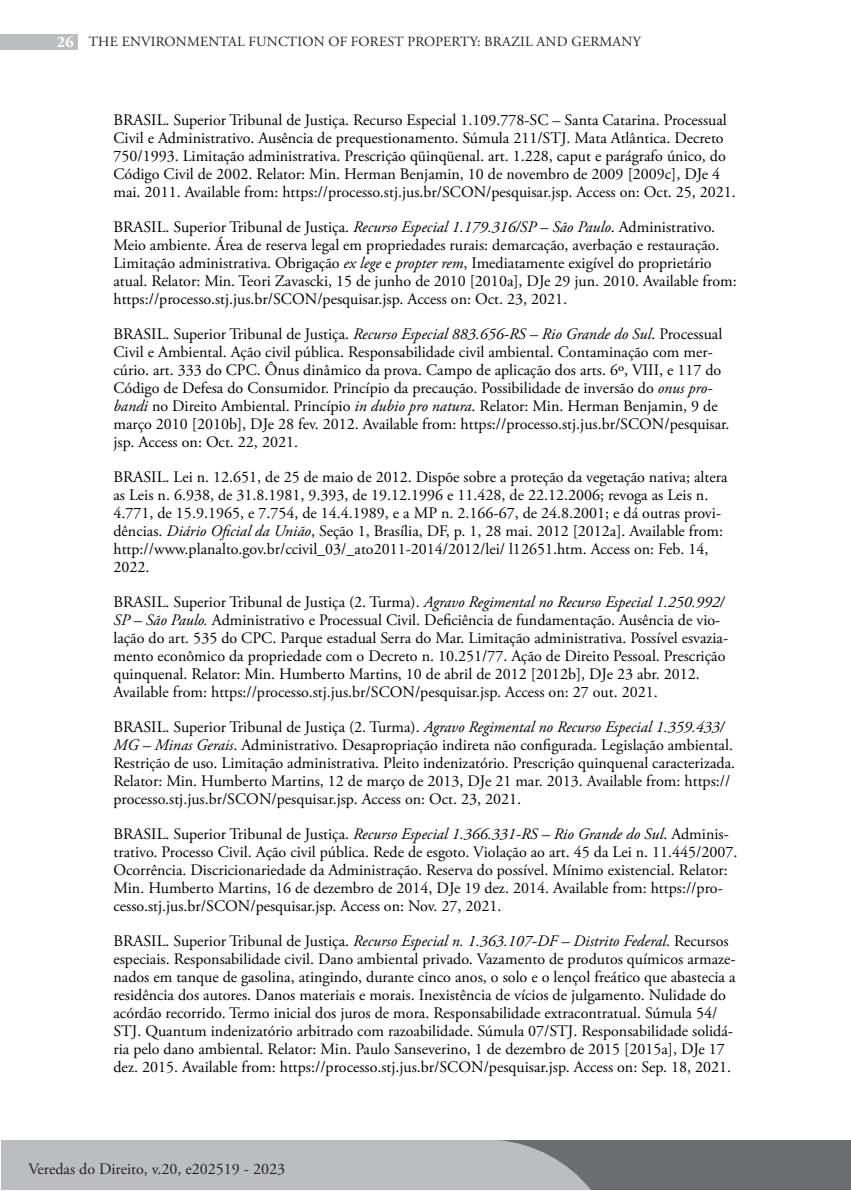
<style>
.page{position:relative;width:851px;height:1191px;background:#fff}
.page>*{position:absolute;margin:0;border:0;box-sizing:border-box;transform-origin:0 0}
.t1{font:16px/18px "Adobe Garamond Pro";color:#000001}
.t2{font:16px "Adobe Garamond Pro";color:#231f20}
.t3{font:14px "Adobe Garamond Pro";letter-spacing:.015em;color:#231f20}
.s1{font-weight:700;font-size:16px;color:#fff}
.s2{font-style:italic}
</style>
<div class="page">
<div style="left:1px;top:1140px;width:849px;height:50px;background:#6c6d70"></div>
<div style="left:0;top:34px;width:77px;height:16px;background:#bcbdc0"></div>
<div style="left:1px;top:1140px;width:590px;height:50px;background:#bcbdc0"></div>
<p class="t3" style="left:57px;top:34px;width:585px"><span class="s1">26</span> THE ENVIRONMENTAL FUNCTION OF FOREST PROPERTY: BRAZIL AND GERMANY</p>
<p class="t1" style="left:113px;top:111px;width:624px">BRASIL. Superior Tribunal de Justiça. Recurso Especial 1.109.778-SC – Santa Catarina. Processual Civil e Administrativo. Ausência de prequestionamento. Súmula 211/STJ. Mata Atlântica. Decreto 750/1993. Limitação administrativa. Prescrição qüinqüenal. art. 1.228, caput e parágrafo único, do Código Civil de 2002. Relator: Min. Herman Benjamin, 10 de novembro de 2009 [2009c], DJe 4 mai. 2011. Available from: https://processo.stj.jus.br/SCON/pesquisar.jsp. Access on: Oct. 25, 2021.</p>
<p class="t1" style="left:113px;top:218px;width:624px">BRASIL. Superior Tribunal de Justiça. <span class="s2">Recurso Especial 1.179.316/SP – São Paulo</span>. Administrativo.<br>Meio ambiente. Área de reserva legal em propriedades rurais: demarcação, averbação e restauração.<br>Limitação administrativa. Obrigação <span class="s2">ex lege</span> e <span class="s2">propter rem</span>, Imediatamente exigível do proprietário atual. Relator: Min. Teori Zavascki, 15 de junho de 2010 [2010a], DJe 29 jun. 2010. Available from: https://processo.stj.jus.br/SCON/pesquisar.jsp. Access on: Oct. 23, 2021.</p>
<p class="t1" style="left:113px;top:325px;width:617px">BRASIL. Superior Tribunal de Justiça. <span class="s2">Recurso Especial 883.656-RS – Rio Grande do Sul</span>. Processual Civil e Ambiental. Ação civil pública. Responsabilidade civil ambiental. Contaminação com mer&shy;cúrio. art. 333 do CPC. Ônus dinâmico da prova. Campo de aplicação dos arts. 6º, VIII, e 117 do Código de Defesa do Consumidor. Princípio da precaução. Possibilidade de inversão do <span class="s2">onus pro&shy;bandi</span> no Direito Ambiental. Princípio <span class="s2">in dubio pro natura</span>. Relator: Min. Herman Benjamin, 9 de março 2010 [2010b], DJe 28 fev. 2012. Available from: https://processo.stj.jus.br/SCON/pesquisar. jsp. Access on: Oct. 22, 2021.</p>
<p class="t1" style="left:113px;top:469px;width:615px">BRASIL. Lei n. 12.651, de 25 de maio de 2012. Dispõe sobre a proteção da vegetação nativa; altera as Leis n. 6.938, de 31.8.1981, 9.393, de 19.12.1996 e 11.428, de 22.12.2006; revoga as Leis n.<br>4.771, de 15.9.1965, e 7.754, de 14.4.1989, e a MP n. 2.166-67, de 24.8.2001; e dá outras provi&shy;dências. <span class="s2">Diário Oficial da União</span>, Seção 1, Brasília, DF, p. 1, 28 mai. 2012 [2012a]. Available from: http://www.planalto.gov.br/ccivil_03/_ato2011-2014/2012/lei/ l12651.htm. Access on: Feb. 14, 2022.</p>
<p class="t1" style="left:113px;top:594px;width:616px">BRASIL. Superior Tribunal de Justiça (2. Turma). <span class="s2">Agravo Regimental no Recurso Especial 1.250.992/ SP – São Paulo.</span> Administrativo e Processual Civil. Deficiência de fundamentação. Ausência de vio&shy;lação do art. 535 do CPC. Parque estadual Serra do Mar. Limitação administrativa. Possível esvazia&shy;mento econômico da propriedade com o Decreto n. 10.251/77. Ação de Direito Pessoal. Prescrição quinquenal. Relator: Min. Humberto Martins, 10 de abril de 2012 [2012b], DJe 23 abr. 2012.<br>Available from: https://processo.stj.jus.br/SCON/pesquisar.jsp. Access on: 27 out. 2021.</p>
<p class="t1" style="left:113px;top:719px;width:623px">BRASIL. Superior Tribunal de Justiça (2. Turma). <span class="s2">Agravo Regimental no Recurso Especial 1.359.433/ MG – Minas Gerais</span>. Administrativo. Desapropriação indireta não configurada. Legislação ambiental.<br>Restrição de uso. Limitação administrativa. Pleito indenizatório. Prescrição quinquenal caracterizada.<br>Relator: Min. Humberto Martins, 12 de março de 2013, DJe 21 mar. 2013. Available from: https:// processo.stj.jus.br/SCON/pesquisar.jsp. Access on: Oct. 23, 2021.</p>
<p class="t1" style="left:113px;top:826px;width:625px">BRASIL. Superior Tribunal de Justiça. <span class="s2">Recurso Especial 1.366.331-RS – Rio Grande do Sul</span>. Adminis&shy;trativo. Processo Civil. Ação civil pública. Rede de esgoto. Violação ao art. 45 da Lei n. 11.445/2007.<br>Ocorrência. Discricionariedade da Administração. Reserva do possível. Mínimo existencial. Relator:<br>Min. Humberto Martins, 16 de dezembro de 2014, DJe 19 dez. 2014. Available from: https://pro&shy;cesso.stj.jus.br/SCON/pesquisar.jsp. Access on: Nov. 27, 2021.</p>
<p class="t1" style="left:113px;top:933px;width:623px">BRASIL. Superior Tribunal de Justiça. <span class="s2">Recurso Especial n. 1.363.107-DF – Distrito Federal</span>. Recursos especiais. Responsabilidade civil. Dano ambiental privado. Vazamento de produtos químicos armaze&shy;nados em tanque de gasolina, atingindo, durante cinco anos, o solo e o lençol freático que abastecia a residência dos autores. Danos materiais e morais. Inexistência de vícios de julgamento. Nulidade do acórdão recorrido. Termo inicial dos juros de mora. Responsabilidade extracontratual. Súmula 54/ STJ. Quantum indenizatório arbitrado com razoabilidade. Súmula 07/STJ. Responsabilidade solidá&shy;ria pelo dano ambiental. Relator: Min. Paulo Sanseverino, 1 de dezembro de 2015 [2015a], DJe 17 dez. 2015. Available from: https://processo.stj.jus.br/SCON/pesquisar.jsp. Access on: Sep. 18, 2021.</p>
<p class="t2" style="left:28px;top:1159px;width:258px">Veredas do Direito, v.20, e202519 - 2023</p>
</div>
